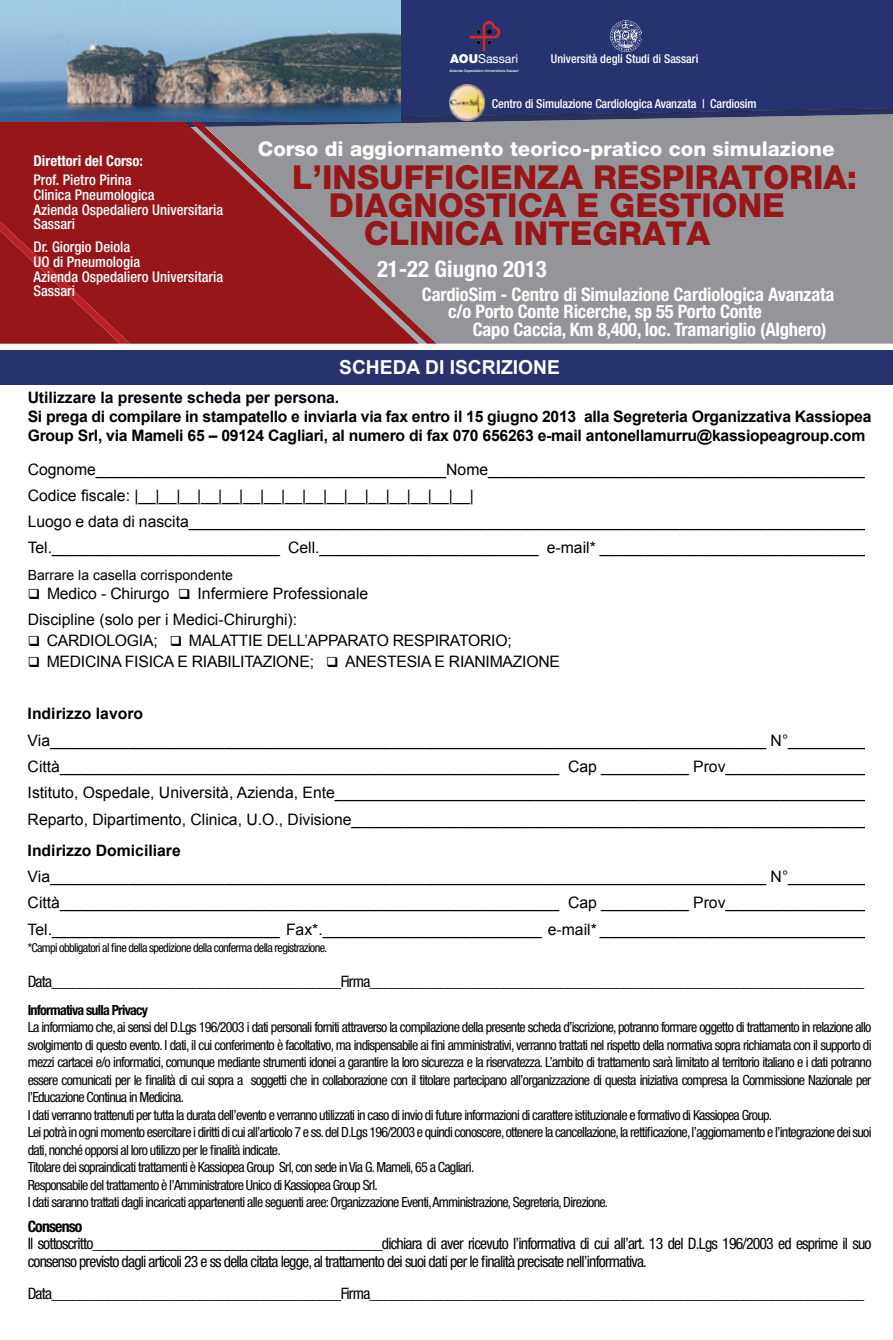
<style>
.page{position:relative;width:893px;height:1340px;background:#fff}
.page>*{position:absolute;margin:0;border:0;box-sizing:border-box;transform-origin:0 0}
.t1{font:800 33.07px "Helvetica Neue LT Std";color:#97161a}
.t2{font:700 condensed 22.75px "Helvetica Neue LT Std";color:#fff}
.t3{font:800 20.3px "Helvetica Neue LT Std";color:#fff}
.t4{font:700 19.25px "Arial";color:#fff}
.t5{font:700 condensed 18.55px/17.3px "Helvetica Neue LT Std";letter-spacing:-.01em;color:#fff}
.t6{font:15.75px/26.2px "Arial";color:#000}
.t7{font:condensed 15.75px/17.5px "Helvetica Neue LT Std";letter-spacing:-.05em;color:#000}
.t8{font:700 15.75px/19.2px "Arial";letter-spacing:-.015em;color:#000}
.t9{font:700 condensed 15.75px "Helvetica Neue LT Std";letter-spacing:-.05em;color:#000}
.t10{font:500 condensed 14.7px/14.7px "Helvetica Neue LT Std";color:#fff}
.t11{font:700 condensed 14.7px "Helvetica Neue LT Std";color:#fff}
.t12{font:condensed 14px/17.5px "Helvetica Neue LT Std";letter-spacing:-.05em;color:#000}
.t13{font:14px "Arial";color:#000}
.t14{font:700 condensed 14px "Helvetica Neue LT Std";letter-spacing:-.05em;color:#000}
.t15{font:condensed 12.25px "Helvetica Neue LT Std";letter-spacing:-.05em;color:#000}
.t16{font:500 condensed 12.25px "Helvetica Neue LT Std";letter-spacing:-.01em;color:#fff}
.t17{font:12.25px "Helvetica Neue LT Std";color:#fff}
.t18{font:500 condensed 12.08px "Helvetica Neue LT Std";color:#fff}
.t19{font:500 3.68px "Helvetica Neue LT Std";color:#fff}
.s1{font-weight:900}
</style>
<div class="page">
<div style="left:0;top:349px;width:893px;height:35px;background:#26336f"></div>
<div style="left:437px;top:127px;width:456px;height:217px;background:#939598"></div>
<div style="left:0;top:121px;width:190px;height:223px;background:#97161a"></div>
<svg style="left:190px;top:127px;width:247px;height:217px;background:#955356"></svg>
<svg style="left:0;top:222px;width:130px;height:122px;background:#99181c"></svg>
<img style="left:0;top:0;width:53px;height:121px">
<svg style="left:53px;top:0;width:840px;height:127px;background:#4b5a80"></svg>
<img style="left:611px;top:20px;width:30px;height:31px">
<p class="t11" style="left:33px;top:152px;width:111px">Direttori del Corso:</p>
<p class="t10" style="left:33px;top:172px;width:191px">Prof. Pietro Pirina<br>Clinica Pneumologica<br>Azienda Ospedaliero Universitaria<br>Sassari</p>
<p class="t10" style="left:33px;top:239px;width:191px">Dr. Giorgio Deiola<br>UO di Pneumologia<br>Azienda Ospedaliero Universitaria<br>Sassari</p>
<p class="t17" style="left:450px;top:51px;width:70px"><span class="s1">AOU</span>Sassari</p>
<p class="t19" style="left:450px;top:68px;width:71px">Azienda Ospedaliero Universitaria Sassari</p>
<p class="t18" style="left:551px;top:52px;width:149px">Università degli Studi di Sassari</p>
<p class="t16" style="left:492px;top:96px;width:266px">Centro di Simulazione Cardiologica Avanzata | Cardiosim</p>
<h3 class="t3" style="left:258px;top:137px;width:578px">Corso di aggiornamento teorico-pratico con simulazione</h3>
<h1 class="t1" style="left:292px;top:158px;width:566px">L’INSUFFICIENZA RESPIRATORIA:</h1>
<h1 class="t1" style="left:329px;top:185px;width:457px">DIAGNOSTICA E GESTIONE</h1>
<h1 class="t1" style="left:364px;top:213px;width:348px">CLINICA INTEGRATA</h1>
<h2 class="t2" style="left:377px;top:255px;width:171px">21-22 Giugno 2013</h2>
<h3 class="t5" style="left:448px;top:285px;width:388px;text-indent:-26px">CardioSim - Centro di Simulazione Cardiologica Avanzata c/o Porto Conte Ricerche, sp 55 Porto Conte</h3>
<h3 class="t5" style="left:473px;top:320px;width:356px">Capo Caccia, Km 8,400, loc. Tramariglio (Alghero)</h3>
<h3 class="t4" style="left:339px;top:354px;width:222px">SCHEDA DI ISCRIZIONE</h3>
<p class="t8" style="left:28px;top:388px;width:845px">Utilizzare la presente scheda per persona.<br>Si prega di compilare in stampatello e inviarla via fax entro il 15 giugno 2013 alla Segreteria Organizzativa Kassiopea<br>Group Srl, via Mameli 65 – 09124 Cagliari, al numero di fax 070 656263 e-mail antonellamurru@kassiopeagroup.com</p>
<p class="t6" style="left:28px;top:456px;width:845px">Cognome________________________________________Nome___________________________________________ Codice fiscale: |__|__|__|__|__|__|__|__|__|__|__|__|__|__|__|__|<br>Luogo e data di nascita______________________________________________________________________________ Tel.__________________________ Cell._________________________ e-mail* _______________________________</p>
<p class="t13" style="left:28px;top:565px;width:207px">Barrare la casella corrispondente</p>
<p class="t6" style="left:28px;top:580px;width:342px">❑ Medico - Chirurgo ❑ Infermiere Professionale<br>Discipline (solo per i Medici-Chirurghi):</p>
<p class="t6" style="left:28px;top:627px;width:486px">❑ CARDIOLOGIA; ❑ MALATTIE DELL’APPARATO RESPIRATORIO;</p>
<p class="t6" style="left:28px;top:648px;width:534px">❑ MEDICINA FISICA E RIABILITAZIONE; ❑ ANESTESIA E RIANIMAZIONE</p>
<p class="t8" style="left:28px;top:705px;width:117px">Indirizzo lavoro</p>
<p class="t6" style="left:28px;top:727px;width:842px">Via__________________________________________________________________________________ N°_________ Città_________________________________________________________ Cap __________ Prov________________ Istituto, Ospedale, Università, Azienda, Ente_____________________________________________________________ Reparto, Dipartimento, Clinica, U.O., Divisione___________________________________________________________</p>
<p class="t8" style="left:28px;top:841px;width:155px">Indirizzo Domiciliare</p>
<p class="t6" style="left:28px;top:863px;width:845px">Via__________________________________________________________________________________ N°_________<br>Città_________________________________________________________ Cap __________ Prov________________<br>Tel.__________________________ Fax*._________________________ e-mail* _______________________________</p>
<p class="t15" style="left:28px;top:940px;width:301px">*Campi obbligatori al fine della spedizione della conferma della registrazione.</p>
<p class="t7" style="left:28px;top:972px;width:838px">Data_________________________________________Firma______________________________________________________________________</p>
<p class="t14" style="left:28px;top:1001px;width:122px">Informativa sulla Privacy</p>
<p class="t12" style="left:28px;top:1018px;width:845px">La informiamo che, ai sensi del D.Lgs 196/2003 i dati personali forniti attraverso la compilazione della presente scheda d’iscrizione, potranno formare oggetto di trattamento in relazione allo svolgimento di questo evento. I dati, il cui conferimento è facoltativo, ma indispensabile ai fini amministrativi, verranno trattati nel rispetto della normativa sopra richiamata con il supporto di mezzi cartacei e/o informatici, comunque mediante strumenti idonei a garantire la loro sicurezza e la riservatezza. L’ambito di trattamento sarà limitato al territorio italiano e i dati potranno essere comunicati per le finalità di cui sopra a soggetti che in collaborazione con il titolare partecipano all’organizzazione di questa iniziativa compresa la Commissione Nazionale per l’Educazione Continua in Medicina.<br>I dati verranno trattenuti per tutta la durata dell’evento e verranno utilizzati in caso di invio di future informazioni di carattere istituzionale e formativo di Kassiopea Group.<br>Lei potrà in ogni momento esercitare i diritti di cui all’articolo 7 e ss. del D.Lgs 196/2003 e quindi conoscere, ottenere la cancellazione, la rettificazione, l’aggiornamento e l’integrazione dei suoi dati, nonché opporsi al loro utilizzo per le finalità indicate.<br>Titolare dei sopraindicati trattamenti è Kassiopea Group Srl, con sede in Via G. Mameli, 65 a Cagliari.<br>Responsabile del trattamento è l’Amministratore Unico di Kassiopea Group Srl.<br>I dati saranno trattati dagli incaricati appartenenti alle seguenti aree: Organizzazione Eventi, Amministrazione, Segreteria, Direzione.</p>
<p class="t9" style="left:28px;top:1216px;width:56px">Consenso</p>
<p class="t7" style="left:28px;top:1234px;width:845px">Il sottoscritto_________________________________________dichiara di aver ricevuto l’informativa di cui all’art. 13 del D.Lgs 196/2003 ed esprime il suo consenso previsto dagli articoli 23 e ss della citata legge, al trattamento dei suoi dati per le finalità precisate nell’informativa.</p>
<p class="t7" style="left:28px;top:1284px;width:838px">Data_________________________________________Firma______________________________________________________________________</p>
</div>
